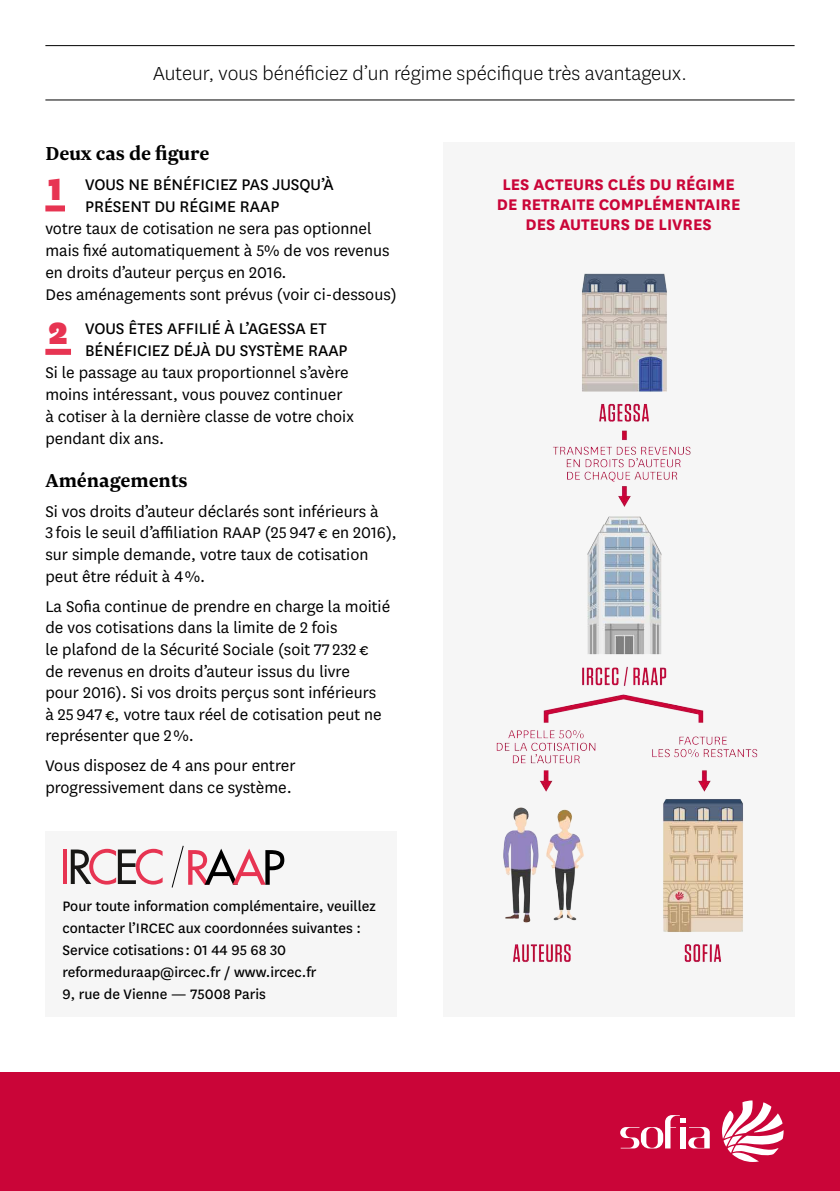
<style>
.page{position:relative;width:840px;height:1191px;background:#fff}
.page>*{position:absolute;margin:0;border:0;box-sizing:border-box;transform-origin:0 0}
.t1{font:300 22px "National";color:#000}
.t2{font:700 22px "Newzald";color:#000}
.t3{font:18px/21.6px "National";color:#000}
.t4{font:18px/22px "National";color:#000}
.t5{font:700 18px/20px "National";color:#ca0538;text-align:center}
.t6{font:16px/22px "National";color:#000}
.s1{font-weight:900;font-size:36px;color:#e73452}
</style>
<div class="page">
<div style="left:0;top:1072px;width:839px;height:119px;background:#ca0538"></div>
<div style="left:443px;top:142px;width:351px;height:874px;background:#f6f6f6"></div>
<img style="left:496px;top:273px;width:262px;height:690px">
<svg style="left:620px;top:1115px;width:89px;height:33px"></svg>
<svg style="left:722px;top:1100px;width:61px;height:62px"></svg>
<div style="left:45px;top:831px;width:352px;height:185px;background:#f6f6f6"></div>
<hr style="left:45px;top:45px;width:749px;height:1px;background:#000">
<hr style="left:45px;top:100px;width:749px;height:1px;background:#000">
<div style="left:45px;top:205px;width:20px;height:6px;background:#e73452"></div>
<div style="left:45px;top:349px;width:26px;height:6px;background:#e73452"></div>
<svg style="left:171px;top:845px;width:113px;height:43px"></svg>
<hr style="left:63px;top:849px;width:4px;height:35px;background:#e73452">
<svg style="left:71px;top:848px;width:91px;height:36px"></svg>
<p class="t1" style="left:153px;top:60px;width:535px">Auteur, vous bénéficiez d’un régime spécifique très avantageux.</p>
<p class="t2" style="left:45px;top:139px;width:165px">Deux cas de figure</p>
<p class="t4" style="left:85px;top:173px;width:250px;text-indent:-36px"><span class="s1">1</span> VOUS NE BÉNÉFICIEZ PAS JUSQU’À<br>PRÉSENT DU RÉGIME RAAP</p>
<p class="t3" style="left:45px;top:217px;width:352px">votre taux de cotisation ne sera pas optionnel mais fixé automatiquement à 5% de vos revenus en droits d’auteur perçus en 2016.<br>Des aménagements sont prévus (voir ci-dessous)</p>
<p class="t4" style="left:85px;top:316px;width:264px;text-indent:-36px"><span class="s1">2</span> VOUS ÊTES AFFILIÉ À L’AGESSA ET<br>BÉNÉFICIEZ DÉJÀ DU SYSTÈME RAAP</p>
<p class="t3" style="left:45px;top:360px;width:310px">Si le passage au taux proportionnel s’avère moins intéressant, vous pouvez continuer à cotiser à la dernière classe de votre choix pendant dix ans.</p>
<p class="t2" style="left:45px;top:466px;width:144px">Aménagements</p>
<p class="t3" style="left:45px;top:500px;width:353px">Si vos droits d’auteur déclarés sont inférieurs à<br>3 fois le seuil d’affiliation RAAP (25 947 € en 2016), sur simple demande, votre taux de cotisation peut être réduit à 4 %.</p>
<p class="t3" style="left:45px;top:594px;width:346px">La Sofia continue de prendre en charge la moitié de vos cotisations dans la limite de 2 fois<br>le plafond de la Sécurité Sociale (soit 77 232 € de revenus en droits d’auteur issus du livre<br>pour 2016). Si vos droits perçus sont inférieurs<br>à 25 947 €, votre taux réel de cotisation peut ne représenter que 2 %.</p>
<p class="t3" style="left:45px;top:754px;width:251px">Vous disposez de 4 ans pour entrer progressivement dans ce système.</p>
<p class="t6" style="left:62px;top:894px;width:315px">Pour toute information complémentaire, veuillez contacter l’IRCEC aux coordonnées suivantes :<br>Service cotisations : 01 44 95 68 30 reformeduraap@ircec.fr / www.ircec.fr<br>9, rue de Vienne — 75008 Paris</p>
<p class="t5" style="left:496px;top:173px;width:245px">LES ACTEURS CLÉS DU RÉGIME<br>DE RETRAITE COMPLÉMENTAIRE<br>DES AUTEURS DE LIVRES</p>
</div>
